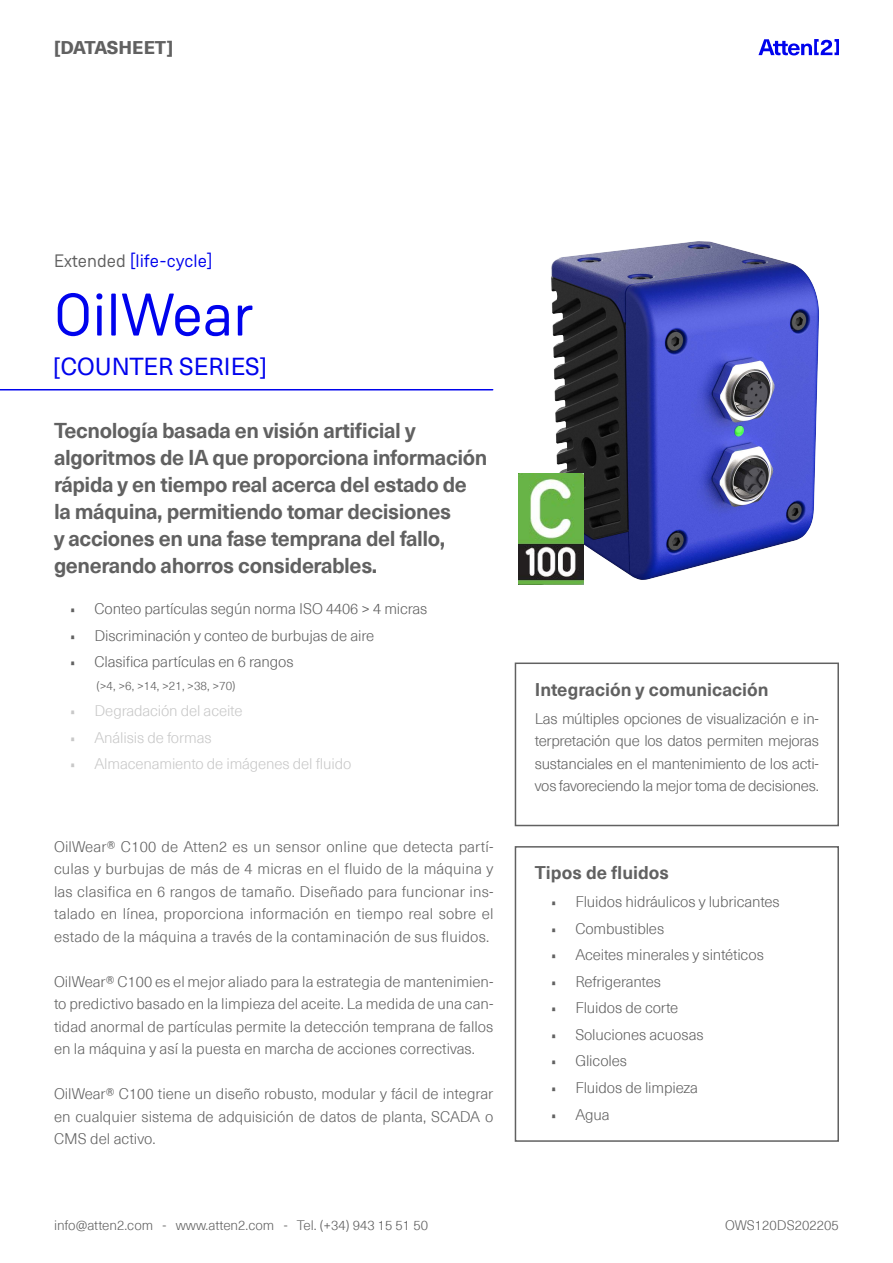
<style>
.page{position:relative;width:893px;height:1263px;background:#fff}
.page>*{position:absolute;margin:0;border:0;box-sizing:border-box;transform-origin:0 0}
.t1{font:60px "Weissenhof Grotesk";color:#0003ed}
.t2{font:24px "Neue Haas Unica Pro";color:#0003ed}
.t3{font:700 21px "Neue Haas Unica Pro";letter-spacing:-.02em;color:#616161}
.t4{font:700 21px "Neue Haas Unica Pro";letter-spacing:-.02em;color:#616161}
.t5{font:700 18px "Neue Haas Unica Pro";color:#616161}
.t6{font:18px "Weissenhof Grotesk";color:#0003ed}
.t7{font:800 18px "Neue Haas Unica Pro";letter-spacing:-.015em;color:#616161}
.t8{font:300 15px/22.5px "Neue Haas Unica Pro";letter-spacing:-.01em;color:#616161;text-align:justify}
.t9{font:300 15px/26.5px "Neue Haas Unica Pro";letter-spacing:-.01em;color:#c8c8c8}
.t10{font:300 13.5px "Neue Haas Unica Pro";color:#616161}
.t11{font:300 12px "Neue Haas Unica Pro";color:#616161}
.s1{color:#616161}
</style>
<div class="page">
<svg style="left:758px;top:39px;width:81px;height:16px"></svg>
<div style="left:515px;top:662px;width:324px;height:164px;border:2px solid #616161"></div>
<div style="left:515px;top:846px;width:324px;height:296px;border:2px solid #616161"></div>
<hr style="left:0;top:389px;width:493px;height:1px;background:#0003ed">
<img style="left:533px;top:241px;width:286px;height:344px">
<img style="left:518px;top:473px;width:65px;height:111px">
<p class="t7" style="left:54px;top:37px;width:121px">[DATASHEET]</p>
<p class="t6" style="left:54px;top:249px;width:160px"><span class="s1">Extended</span> [life-cycle]</p>
<h1 class="t1" style="left:54px;top:279px;width:202px">OilWear</h1>
<h2 class="t2" style="left:53px;top:352px;width:215px">[COUNTER SERIES]</h2>
<h3 class="t3" style="left:54px;top:418px;width:363px">Tecnología basada en visión artificial y</h3>
<h3 class="t4" style="left:54px;top:445px;width:435px">algoritmos de IA que proporciona información</h3>
<h3 class="t3" style="left:54px;top:472px;width:414px">rápida y en tiempo real acerca del estado de</h3>
<h3 class="t4" style="left:54px;top:499px;width:399px">la máquina, permitiendo tomar decisiones</h3>
<h3 class="t3" style="left:54px;top:526px;width:393px">y acciones en una fase temprana del fallo,</h3>
<h3 class="t4" style="left:54px;top:553px;width:325px">generando ahorros considerables.</h3>
<p class="t8" style="left:94px;top:596px;width:334px;line-height:26.5px;text-align:left">Conteo partículas según norma ISO 4406 &gt; 4 micras<br>Discriminación y conteo de burbujas de aire<br>Clasifica partículas en 6 rangos</p>
<p class="t11" style="left:97px;top:678px;width:141px">(&gt;4, &gt;6, &gt;14, &gt;21, &gt;38, &gt;70)</p>
<p class="t9" style="left:94px;top:698px;width:258px">Degradación del aceite<br>Análisis de formas<br>Almacenamiento de imágenes del fluido</p>
<p class="t8" style="left:54px;top:835px;width:441px">OilWear® C100 de Atten2 es un sensor online que detecta partí&shy;culas y burbujas de más de 4 micras en el fluido de la máquina y las clasifica en 6 rangos de tamaño. Diseñado para funcionar ins&shy;talado en línea, proporciona información en tiempo real sobre el estado de la máquina a través de la contaminación de sus fluidos.</p>
<p class="t8" style="left:54px;top:970px;width:441px">OilWear® C100 es el mejor aliado para la estrategia de mantenimien&shy;to predictivo basado en la limpieza del aceite. La medida de una can&shy;tidad anormal de partículas permite la detección temprana de fallos en la máquina y así la puesta en marcha de acciones correctivas.</p>
<p class="t8" style="left:54px;top:1083px;width:441px">OilWear® C100 tiene un diseño robusto, modular y fácil de integrar en cualquier sistema de adquisición de datos de planta, SCADA o CMS del activo.</p>
<p class="t5" style="left:535px;top:678px;width:235px">Integración y comunicación</p>
<p class="t8" style="left:535px;top:708px;width:286px">Las múltiples opciones de visualización e in&shy;terpretación que los datos permiten mejoras sustanciales en el mantenimiento de los acti&shy;vos favoreciendo la mejor toma de decisiones.</p>
<p class="t5" style="left:535px;top:862px;width:136px">Tipos de fluidos</p>
<p class="t8" style="left:575px;top:889px;width:206px;line-height:26.5px;text-align:left">Fluidos hidráulicos y lubricantes<br>Combustibles<br>Aceites minerales y sintéticos<br>Refrigerantes<br>Fluidos de corte<br>Soluciones acuosas<br>Glicoles<br>Fluidos de limpieza<br>Agua</p>
<p class="t10" style="left:54px;top:1217px;width:376px">info@atten2.com - www.atten2.com - Tel. (+34) 943 15 51 50</p>
<p class="t10" style="left:725px;top:1217px;width:115px">OWS120DS202205</p>
</div>
